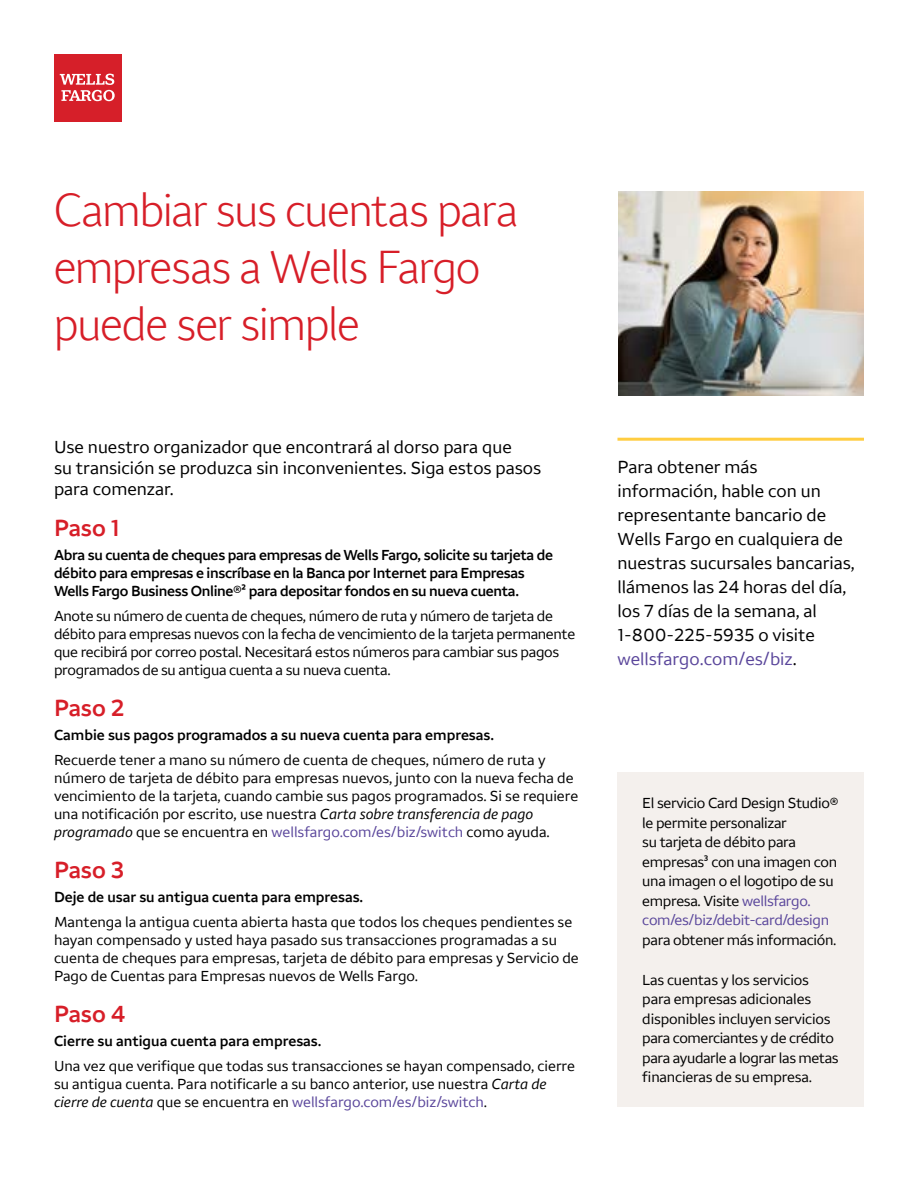
<style>
.page{position:relative;width:918px;height:1188px;background:#fff}
.page>*{position:absolute;margin:0;border:0;box-sizing:border-box;transform-origin:0 0}
.t1{font:48px/57px "Wells Fargo Sans Display";letter-spacing:-.015em;color:#d71e28}
.t2{font:600 24px "Wells Fargo Sans";color:#d71e28}
.t3{font:18px/24px "Wells Fargo Sans";color:#000}
.t4{font:15px/18px "Wells Fargo Sans";color:#000}
.t5{font:15px/19.5px "Wells Fargo Sans";letter-spacing:-.02em;color:#000}
.t6{font:600 15px/18px "Wells Fargo Sans";letter-spacing:-.02em;color:#000}
.t7{font:600 15px "Wells Fargo Sans";color:#000}
.s1{font-style:italic}
.s2{color:#5a469b}
</style>
<div class="page">
<div style="left:54px;top:54px;width:68px;height:68px;background:#d61f29"></div>
<svg style="left:60px;top:74px;width:55px;height:27px"></svg>
<hr style="left:617px;top:438px;width:247px;height:3px;background:#ffcd41">
<img style="left:618px;top:191px;width:246px;height:204px">
<div style="left:617px;top:773px;width:247px;height:334px;background:#f4f0ed"></div>
<h1 class="t1" style="left:54px;top:180px;width:465px">Cambiar sus cuentas para empresas a Wells Fargo puede ser simple</h1>
<p class="t3" style="left:54px;top:436px;width:489px;line-height:21px">Use nuestro organizador que encontrará al dorso para que<br>su transición se produzca sin inconvenientes. Siga estos pasos para comenzar.</p>
<h2 class="t2" style="left:54px;top:513px;width:67px">Paso 1</h2>
<p class="t6" style="left:54px;top:546px;width:501px">Abra su cuenta de cheques para empresas de Wells Fargo, solicite su tarjeta de débito para empresas e inscríbase en la Banca por Internet para Empresas<br>Wells Fargo Business Online®² para depositar fondos en su nueva cuenta.</p>
<p class="t5" style="left:54px;top:607px;width:523px;line-height:18px">Anote su número de cuenta de cheques, número de ruta y número de tarjeta de débito para empresas nuevos con la fecha de vencimiento de la tarjeta permanente que recibirá por correo postal. Necesitará estos números para cambiar sus pagos programados de su antigua cuenta a su nueva cuenta.</p>
<h2 class="t2" style="left:54px;top:693px;width:72px">Paso 2</h2>
<p class="t7" style="left:54px;top:726px;width:442px">Cambie sus pagos programados a su nueva cuenta para empresas.</p>
<p class="t4" style="left:54px;top:751px;width:526px">Recuerde tener a mano su número de cuenta de cheques, número de ruta y número de tarjeta de débito para empresas nuevos, junto con la nueva fecha de vencimiento de la tarjeta, cuando cambie sus pagos programados. Si se requiere una notificación por escrito, use nuestra <span class="s1">Carta sobre transferencia de pago programado</span> que se encuentra en <span class="s2">wellsfargo.com/es/biz/switch</span> como ayuda.</p>
<h2 class="t2" style="left:54px;top:855px;width:72px">Paso 3</h2>
<p class="t7" style="left:54px;top:888px;width:311px">Deje de usar su antigua cuenta para empresas.</p>
<p class="t4" style="left:54px;top:913px;width:526px">Mantenga la antigua cuenta abierta hasta que todos los cheques pendientes se hayan compensado y usted haya pasado sus transacciones programadas a su cuenta de cheques para empresas, tarjeta de débito para empresas y Servicio de Pago de Cuentas para Empresas nuevos de Wells Fargo.</p>
<h2 class="t2" style="left:54px;top:999px;width:73px">Paso 4</h2>
<p class="t7" style="left:54px;top:1032px;width:269px">Cierre su antigua cuenta para empresas.</p>
<p class="t4" style="left:54px;top:1057px;width:523px">Una vez que verifique que todas sus transacciones se hayan compensado, cierre su antigua cuenta. Para notificarle a su banco anterior, use nuestra <span class="s1">Carta de cierre de cuenta</span> que se encuentra en <span class="s2">wellsfargo.com/es/biz/switch</span>.</p>
<p class="t3" style="left:617px;top:455px;width:239px">Para obtener más información, hable con un representante bancario de<br>Wells Fargo en cualquiera de nuestras sucursales bancarias, llámenos las 24 horas del día, los 7 días de la semana, al<br>1-800-225-5935 o visite <span class="s2">wellsfargo.com/es/biz</span>.</p>
<p class="t5" style="left:642px;top:794px;width:198px">El servicio Card Design Studio® le permite personalizar<br>su tarjeta de débito para empresas³ con una imagen con una imagen o el logotipo de su empresa. Visite <span class="s2">wellsfargo. com/es/biz/debit-card/design </span>para obtener más información.</p>
<p class="t4" style="left:642px;top:970px;width:198px;line-height:19.5px">Las cuentas y los servicios para empresas adicionales disponibles incluyen servicios para comerciantes y de crédito para ayudarle a lograr las metas financieras de su empresa.</p>
</div>
